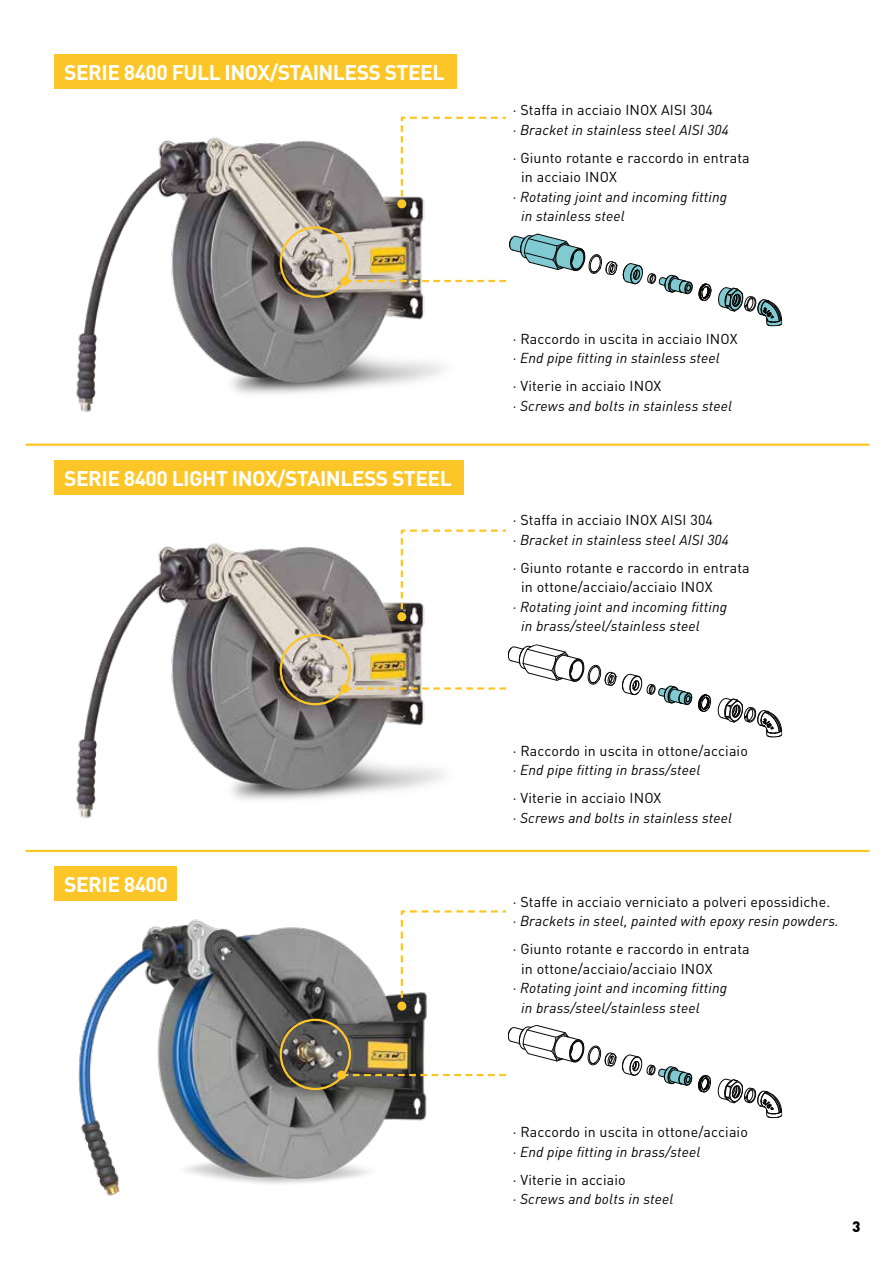
<style>
.page{position:relative;width:893px;height:1263px;background:#fff}
.page>*{position:absolute;margin:0;border:0;box-sizing:border-box;transform-origin:0 0}
.t1{font:700 21px "DIN";letter-spacing:-.025em;color:#fff}
.t2{font:900 15px "DIN";color:#000}
.t3{font:italic 14.25px/19.5px "DIN";letter-spacing:.01em;color:#000}
.t4{font:14.25px/19.5px "DIN";letter-spacing:.01em;color:#000}
</style>
<div class="page">
<div style="left:54px;top:460px;width:409px;height:34px;background:#fdc628"></div>
<img style="left:78px;top:919px;width:349px;height:277px">
<div style="left:54px;top:54px;width:402px;height:34px;background:#fdc628"></div>
<div style="left:54px;top:866px;width:122px;height:34px;background:#fdc628"></div>
<img style="left:76px;top:137px;width:368px;height:275px">
<img style="left:76px;top:543px;width:368px;height:275px">
<hr style="left:26px;top:444px;width:844px;height:2px;background:#fdc628">
<hr style="left:26px;top:850px;width:844px;height:2px;background:#fdc628">
<div style="left:280px;top:634px;width:71px;height:71px;border:2px solid #fdc628;border-radius:50%"></div>
<div style="left:280px;top:226px;width:71px;height:72px;border:2px solid #fdc628;border-radius:50%"></div>
<div style="left:280px;top:1019px;width:71px;height:71px;border:2px solid #fdc628;border-radius:50%"></div>
<div style="left:340px;top:684px;width:9px;height:9px;background:#fdc628;border-radius:50%"></div>
<div style="left:341px;top:276px;width:9px;height:9px;background:#fdc628;border-radius:50%"></div>
<div style="left:337px;top:1070px;width:9px;height:9px;background:#fdc628;border-radius:50%"></div>
<svg style="left:400px;top:116px;width:106px;height:90px"></svg>
<div style="left:397px;top:199px;width:9px;height:9px;background:#fdc628;border-radius:50%"></div>
<svg style="left:400px;top:529px;width:106px;height:90px"></svg>
<div style="left:397px;top:612px;width:9px;height:9px;background:#fdc628;border-radius:50%"></div>
<svg style="left:400px;top:910px;width:106px;height:98px"></svg>
<div style="left:397px;top:1001px;width:9px;height:9px;background:#fdc628;border-radius:50%"></div>
<svg style="left:699px;top:284px;width:83px;height:43px"></svg>
<svg style="left:345px;top:233px;width:348px;height:63px"></svg>
<svg style="left:718px;top:698px;width:64px;height:40px"></svg>
<svg style="left:345px;top:645px;width:366px;height:66px"></svg>
<svg style="left:718px;top:1079px;width:64px;height:40px"></svg>
<svg style="left:341px;top:1025px;width:370px;height:67px"></svg>
<h1 class="t1" style="left:64px;top:58px;width:382px">SERIE 8400 FULL INOX/STAINLESS STEEL</h1>
<h1 class="t1" style="left:64px;top:465px;width:389px">SERIE 8400 LIGHT INOX/STAINLESS STEEL</h1>
<h1 class="t1" style="left:64px;top:871px;width:105px">SERIE 8400</h1>
<p class="t4" style="left:513px;top:100px;width:202px">· Staffa in acciaio INOX AISI 304</p>
<p class="t3" style="left:513px;top:120px;width:218px">· Bracket in stainless steel AISI 304</p>
<p class="t4" style="left:521px;top:148px;width:230px;text-indent:-9px">· Giunto rotante e raccordo in entrata in acciaio INOX</p>
<p class="t3" style="left:521px;top:187px;width:208px;text-indent:-9px">· Rotating joint and incoming fitting in stainless steel</p>
<p class="t4" style="left:513px;top:329px;width:226px">· Raccordo in uscita in acciaio INOX</p>
<p class="t3" style="left:513px;top:348px;width:209px">· End pipe fitting in stainless steel</p>
<p class="t4" style="left:513px;top:376px;width:150px">· Viterie in acciaio INOX</p>
<p class="t3" style="left:513px;top:396px;width:221px">· Screws and bolts in stainless steel</p>
<p class="t4" style="left:513px;top:510px;width:202px">· Staffa in acciaio INOX AISI 304</p>
<p class="t3" style="left:513px;top:530px;width:218px">· Bracket in stainless steel AISI 304</p>
<p class="t4" style="left:521px;top:558px;width:230px;text-indent:-9px">· Giunto rotante e raccordo in entrata in ottone/acciaio/acciaio INOX</p>
<p class="t3" style="left:521px;top:597px;width:208px;text-indent:-9px">· Rotating joint and incoming fitting in brass/steel/stainless steel</p>
<p class="t4" style="left:513px;top:741px;width:237px">· Raccordo in uscita in ottone/acciaio</p>
<p class="t3" style="left:513px;top:760px;width:189px">· End pipe fitting in brass/steel</p>
<p class="t4" style="left:513px;top:788px;width:150px">· Viterie in acciaio INOX</p>
<p class="t3" style="left:513px;top:808px;width:221px">· Screws and bolts in stainless steel</p>
<p class="t4" style="left:513px;top:891px;width:319px">· Staffe in acciaio verniciato a polveri epossidiche.</p>
<p class="t3" style="left:513px;top:911px;width:328px">· Brackets in steel, painted with epoxy resin powders.</p>
<p class="t4" style="left:521px;top:939px;width:230px;text-indent:-9px">· Giunto rotante e raccordo in entrata in ottone/acciaio/acciaio INOX</p>
<p class="t3" style="left:521px;top:978px;width:208px;text-indent:-9px">· Rotating joint and incoming fitting in brass/steel/stainless steel</p>
<p class="t4" style="left:513px;top:1122px;width:237px">· Raccordo in uscita in ottone/acciaio</p>
<p class="t3" style="left:513px;top:1142px;width:189px">· End pipe fitting in brass/steel</p>
<p class="t4" style="left:513px;top:1170px;width:115px">· Viterie in acciaio</p>
<p class="t3" style="left:513px;top:1189px;width:162px">· Screws and bolts in steel</p>
<p class="t2" style="left:852px;top:1217px;width:10px">3</p>
</div>
